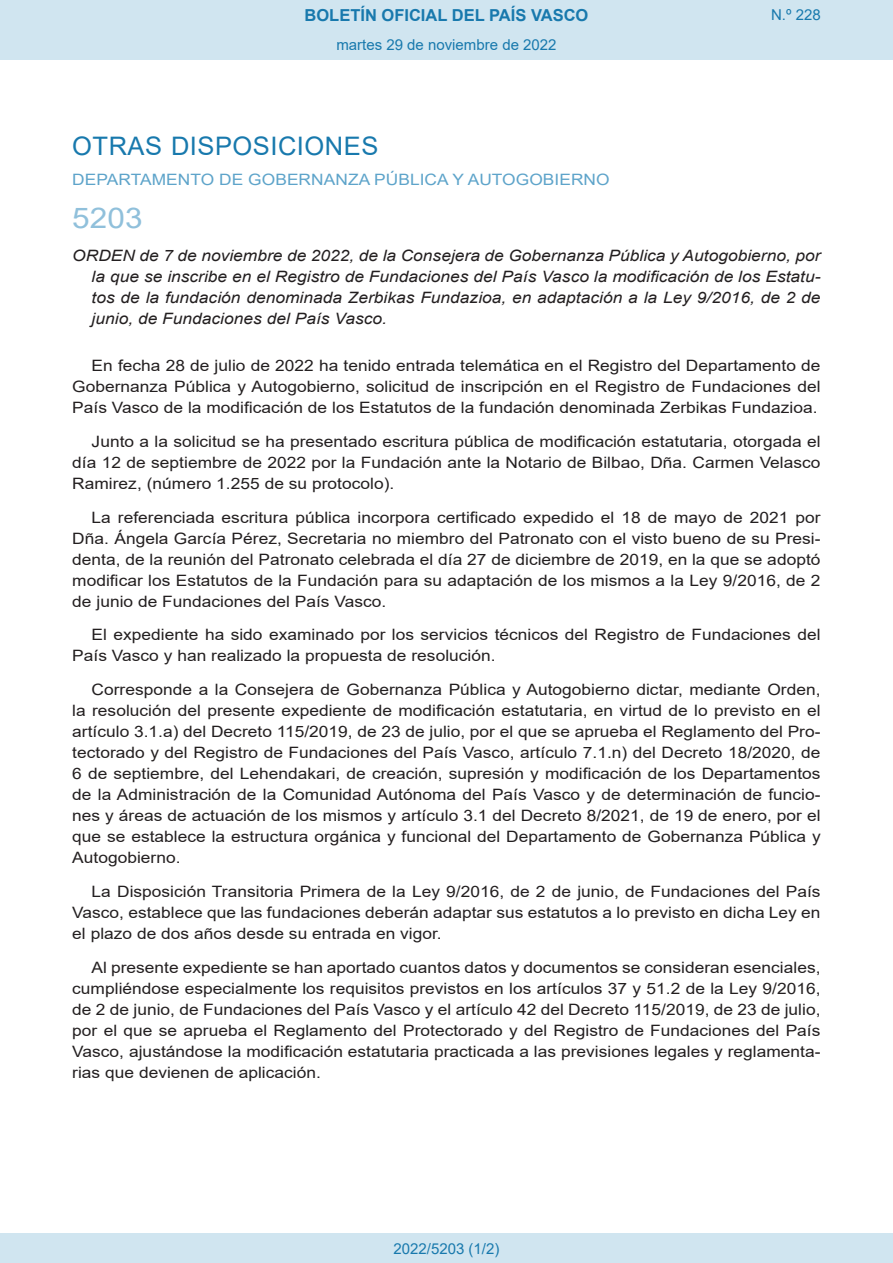
<style>
.page{position:relative;width:893px;height:1263px;background:#fff}
.page>*{position:absolute;margin:0;border:0;box-sizing:border-box;transform-origin:0 0}
.BOPVOrden{font:28.5px "Arial";color:#90c0db;scale:1.11 1}
.BOPVSeccion{font:25.5px "Arial";letter-spacing:.02em;color:#1879ad}
.t1{font:700 16.5px "Arial";color:#1879ad}
.BOPVDetalle{font:15.6px/21px "Arial";color:#231f20;text-align:justify;scale:1.11 1}
.BOPVTitulo{font:italic 15.6px/21px "Arial";color:#231f20;text-align:justify;scale:1.11 1}
.BOPVOrganismo{font:15.6px "Arial";letter-spacing:.005em;color:#5ea4ca;scale:1.11 1}
.Paginacion_Centro{font:15px "Arial";color:#1879ad}
</style>
<div class="page">
<div style="left:0;top:0;width:893px;height:60px;background:#d0e5f0"></div>
<div style="left:0;top:1233px;width:893px;height:30px;background:#d0e5f0"></div>
<p class="t1" style="left:305px;top:3px;width:285px">BOLETÍN OFICIAL DEL PAÍS VASCO</p>
<p class="Paginacion_Centro" style="left:336px;top:35px;width:222px">martes 29 de noviembre de 2022</p>
<p class="Paginacion_Centro" style="left:771px;top:5px;width:51px">N.º 228</p>
<p class="BOPVSeccion" style="left:72px;top:128px;width:308px">OTRAS DISPOSICIONES</p>
<p class="BOPVOrganismo" style="left:72px;top:169px;width:486px">DEPARTAMENTO DE GOBERNANZA PÚBLICA Y AUTOGOBIERNO</p>
<p class="BOPVOrden" style="left:72px;top:198px;width:65px">5203</p>
<p class="BOPVTitulo" style="left:92px;top:246px;width:658px;text-indent:-19px">ORDEN de 7 de noviembre de 2022, de la Consejera de Gobernanza Pública y Autogobierno, por la que se inscribe en el Registro de Fundaciones del País Vasco la modificación de los Estatu&shy;tos de la fundación denominada Zerbikas Fundazioa, en adaptación a la Ley 9/2016, de 2 de junio, de Fundaciones del País Vasco.</p>
<p class="BOPVDetalle" style="left:72px;top:355px;width:676px;text-indent:19px">En fecha 28 de julio de 2022 ha tenido entrada telemática en el Registro del Departamento de Gobernanza Pública y Autogobierno, solicitud de inscripción en el Registro de Fundaciones del País Vasco de la modificación de los Estatutos de la fundación denominada Zerbikas Fundazioa.</p>
<p class="BOPVDetalle" style="left:72px;top:431px;width:676px;text-indent:19px">Junto a la solicitud se ha presentado escritura pública de modificación estatutaria, otorgada el día 12 de septiembre de 2022 por la Fundación ante la Notario de Bilbao, Dña. Carmen Velasco Ramirez, (número 1.255 de su protocolo).</p>
<p class="BOPVDetalle" style="left:72px;top:506px;width:676px;text-indent:19px">La referenciada escritura pública incorpora certificado expedido el 18 de mayo de 2021 por Dña. Ángela García Pérez, Secretaria no miembro del Patronato con el visto bueno de su Presi&shy;denta, de la reunión del Patronato celebrada el día 27 de diciembre de 2019, en la que se adoptó modificar los Estatutos de la Fundación para su adaptación de los mismos a la Ley 9/2016, de 2 de junio de Fundaciones del País Vasco.</p>
<p class="BOPVDetalle" style="left:72px;top:624px;width:676px;text-indent:19px">El expediente ha sido examinado por los servicios técnicos del Registro de Fundaciones del<br>País Vasco y han realizado la propuesta de resolución.</p>
<p class="BOPVDetalle" style="left:72px;top:679px;width:676px;text-indent:19px">Corresponde a la Consejera de Gobernanza Pública y Autogobierno dictar, mediante Orden, la resolución del presente expediente de modificación estatutaria, en virtud de lo previsto en el artículo 3.1.a) del Decreto 115/2019, de 23 de julio, por el que se aprueba el Reglamento del Pro&shy;tectorado y del Registro de Fundaciones del País Vasco, artículo 7.1.n) del Decreto 18/2020, de 6 de septiembre, del Lehendakari, de creación, supresión y modificación de los Departamentos de la Administración de la Comunidad Autónoma del País Vasco y de determinación de funcio&shy;nes y áreas de actuación de los mismos y artículo 3.1 del Decreto 8/2021, de 19 de enero, por el que se establece la estructura orgánica y funcional del Departamento de Gobernanza Pública y Autogobierno.</p>
<p class="BOPVDetalle" style="left:72px;top:881px;width:676px;text-indent:19px">La Disposición Transitoria Primera de la Ley 9/2016, de 2 de junio, de Fundaciones del País Vasco, establece que las fundaciones deberán adaptar sus estatutos a lo previsto en dicha Ley en el plazo de dos años desde su entrada en vigor.</p>
<p class="BOPVDetalle" style="left:72px;top:956px;width:676px;text-indent:19px">Al presente expediente se han aportado cuantos datos y documentos se consideran esenciales, cumpliéndose especialmente los requisitos previstos en los artículos 37 y 51.2 de la Ley 9/2016, de 2 de junio, de Fundaciones del País Vasco y el artículo 42 del Decreto 115/2019, de 23 de julio, por el que se aprueba el Reglamento del Protectorado y del Registro de Fundaciones del País Vasco, ajustándose la modificación estatutaria practicada a las previsiones legales y reglamenta&shy;rias que devienen de aplicación.</p>
<p class="Paginacion_Centro" style="left:393px;top:1238px;width:107px">2022/5203 (1/2)</p>
</div>
